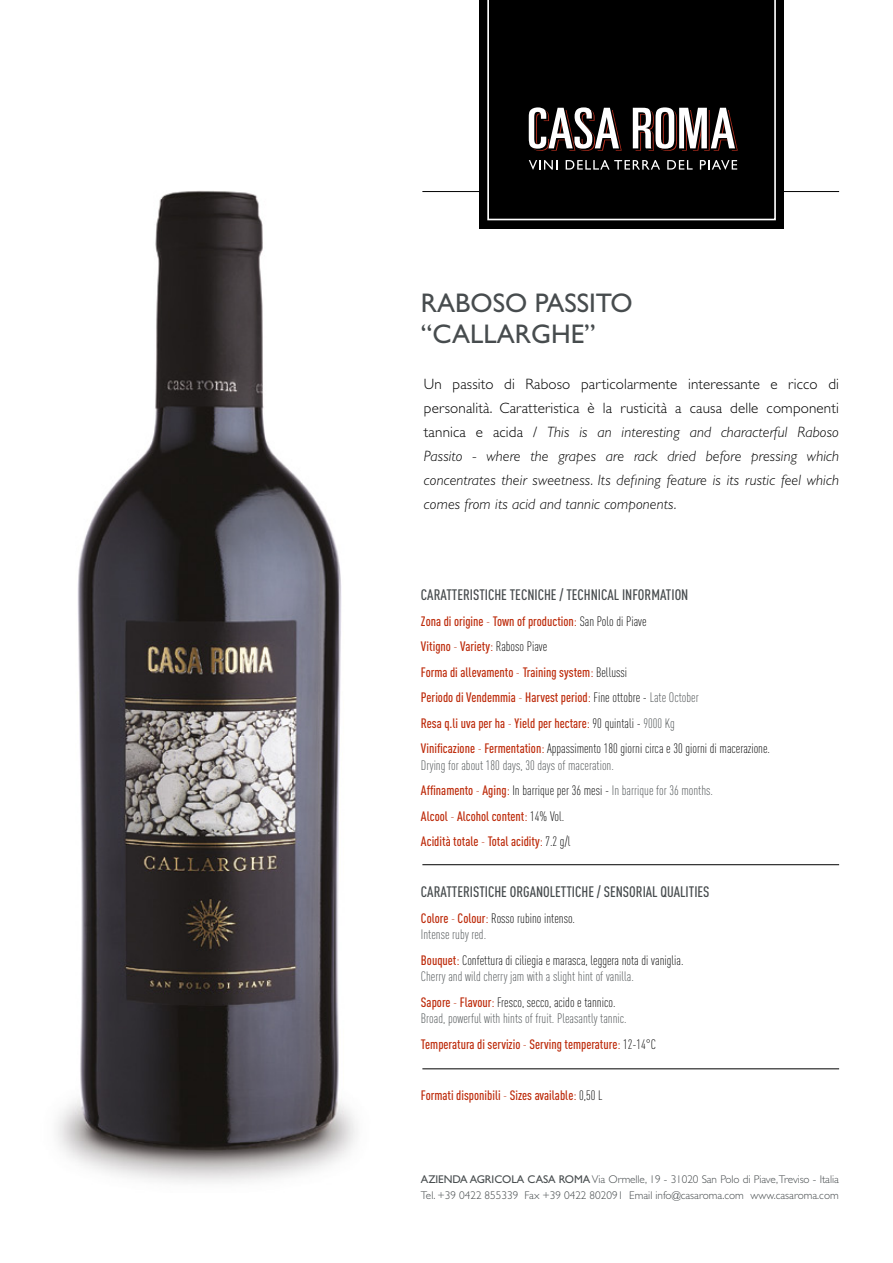
<style>
.page{position:relative;width:893px;height:1263px;background:#fff}
.page>*{position:absolute;margin:0;border:0;box-sizing:border-box;transform-origin:0 0}
.t1{font:27px/31.5px "Gill Sans Std";color:#474c4e}
.t2{font:italic 300 15px/24px "Gill Sans Std";letter-spacing:.01em;color:#000;text-align:justify}
.t3{font:500 15px "DIN Cond";color:#474c4e}
.t4{font:500 13.5px/25.5px "DIN Cond";color:#bd2b0b}
.t5{font:300 13.5px/25.5px "DIN Cond";color:#474c4e}
.t6{font:300 13.5px/16.5px "DIN Cond";color:#000}
.t7{font:300 11.25px/16.5px "Gill Sans Std";color:#474c4e}
.s1{font-style:normal}
.s2{font-weight:300}
.s3{font-weight:400}
.s4{font-weight:300;color:#000}
.s5{font-weight:300;color:#474c4e}
.s6{font-weight:500;color:#bd2b0b}
.s7{color:#bd2b0b}
.s8{font-weight:400;color:#bd2b0b}
.s9{color:#000}
.s10{color:#474c4e}
</style>
<div class="page">
<img style="left:57px;top:190px;width:300px;height:992px">
<hr style="left:422px;top:864px;width:417px;height:1px;background:#000">
<hr style="left:422px;top:1068px;width:417px;height:1px;background:#000">
<hr style="left:422px;top:191px;width:417px;height:1px;background:#000">
<div style="left:479px;top:0;width:305px;height:228px;background:#000"></div>
<svg style="left:487px;top:0;width:289px;height:220px"></svg>
<svg style="left:529px;top:160px;width:28px;height:10px"></svg>
<svg style="left:566px;top:160px;width:94px;height:10px"></svg>
<svg style="left:667px;top:160px;width:26px;height:10px"></svg>
<svg style="left:700px;top:160px;width:37px;height:10px"></svg>
<svg style="left:529px;top:107px;width:209px;height:44px"></svg>
<h1 class="t1" style="left:421px;top:287px;width:213px">RABOSO PASSITO “CALLARGHE”</h1>
<p class="t2" style="left:424px;top:372px;width:416px"><span class="s1">Un passito di Raboso particolarmente interessante e ricco di personalità. Caratteristica è la rusticità a causa delle componenti tannica e acida /</span> This is an interesting and characterful Raboso Passito - where the grapes are rack dried before pressing which concentrates their sweetness. Its defining feature is its rustic feel which comes from its acid and tannic components.</p>
<p class="t3" style="left:421px;top:586px;width:269px">CARATTERISTICHE TECNICHE / TECHNICAL INFORMATION</p>
<p class="t4" style="left:421px;top:608px;width:351px">Zona di origine <span class="s2">-</span> Town of production<span class="s3">:</span> <span class="s4">San Polo di Piave<br></span>Vitigno <span class="s2">-</span> Variety<span class="s3">:</span> <span class="s4">Raboso Piave<br></span>Forma di allevamento <span class="s2">-</span> Training system<span class="s3">:</span> <span class="s4">Bellussi<br></span>Periodo di Vendemmia <span class="s2">-</span> Harvest period<span class="s3">:</span> <span class="s4">Fine ottobre -</span> <span class="s5">Late October<br></span>Resa q.li uva per ha <span class="s2">-</span> Yield per hectare<span class="s3">:</span> <span class="s4">90 quintali -</span> <span class="s5">9000 Kg<br></span>Vinificazione <span class="s2">-</span> Fermentation<span class="s3">:</span> <span class="s4">Appassimento 180 giorni circa e 30 giorni di macerazione.</span></p>
<p class="t5" style="left:421px;top:752px;width:294px">Drying for about 180 days, 30 days of maceration.<br><span class="s6">Affinamento</span> <span class="s7">-</span> <span class="s6">Aging</span><span class="s8">:</span> <span class="s9">In barrique per 36 mesi -</span> In barrique for 36 months.<br><span class="s6">Alcool</span> <span class="s7">-</span> <span class="s6">Alcohol content</span><span class="s8">:</span> <span class="s9">14% Vol.<br></span><span class="s6">Acidità totale</span> <span class="s7">-</span> <span class="s6">Total acidity</span><span class="s8">:</span> <span class="s9">7.2 g/l</span></p>
<p class="t3" style="left:421px;top:883px;width:290px">CARATTERISTICHE ORGANOLETTICHE / SENSORIAL QUALITIES</p>
<p class="t6" style="left:421px;top:910px;width:156px"><span class="s6">Colore</span> <span class="s7">-</span> <span class="s6">Colour</span><span class="s8">:</span> Rosso rubino intenso.<br><span class="s10">Intense ruby red.</span></p>
<p class="t6" style="left:421px;top:952px;width:264px"><span class="s6">Bouquet</span><span class="s8">:</span> Confettura di ciliegia e marasca, leggera nota di vaniglia.<br><span class="s10">Cherry and wild cherry jam with a slight hint of vanilla.</span></p>
<p class="t5" style="left:421px;top:994px;width:207px;line-height:16.5px"><span class="s6">Sapore</span> <span class="s7">-</span> <span class="s6">Flavour</span><span class="s8">:</span> <span class="s9">Fresco, secco, acido e tannico.<br></span>Broad, powerful with hints of fruit. Pleasantly tannic.</p>
<p class="t4" style="left:421px;top:1031px;width:237px">Temperatura di servizio <span class="s2">-</span> Serving temperature<span class="s3">:</span> <span class="s4">12-14°C</span></p>
<p class="t4" style="left:421px;top:1082px;width:183px">Formati disponibili <span class="s2">-</span> Sizes available<span class="s3">:</span> <span class="s4">0,50 L</span></p>
<p class="t7" style="left:421px;top:1171px;width:419px"><span class="s3">AZIENDA AGRICOLA CASA ROMA</span> Via Ormelle, 19 - 31020 San Polo di Piave, Treviso - Italia<br>Tel. +39 0422 855339 Fax +39 0422 802091 Email info@casaroma.com www.casaroma.com</p>
</div>
